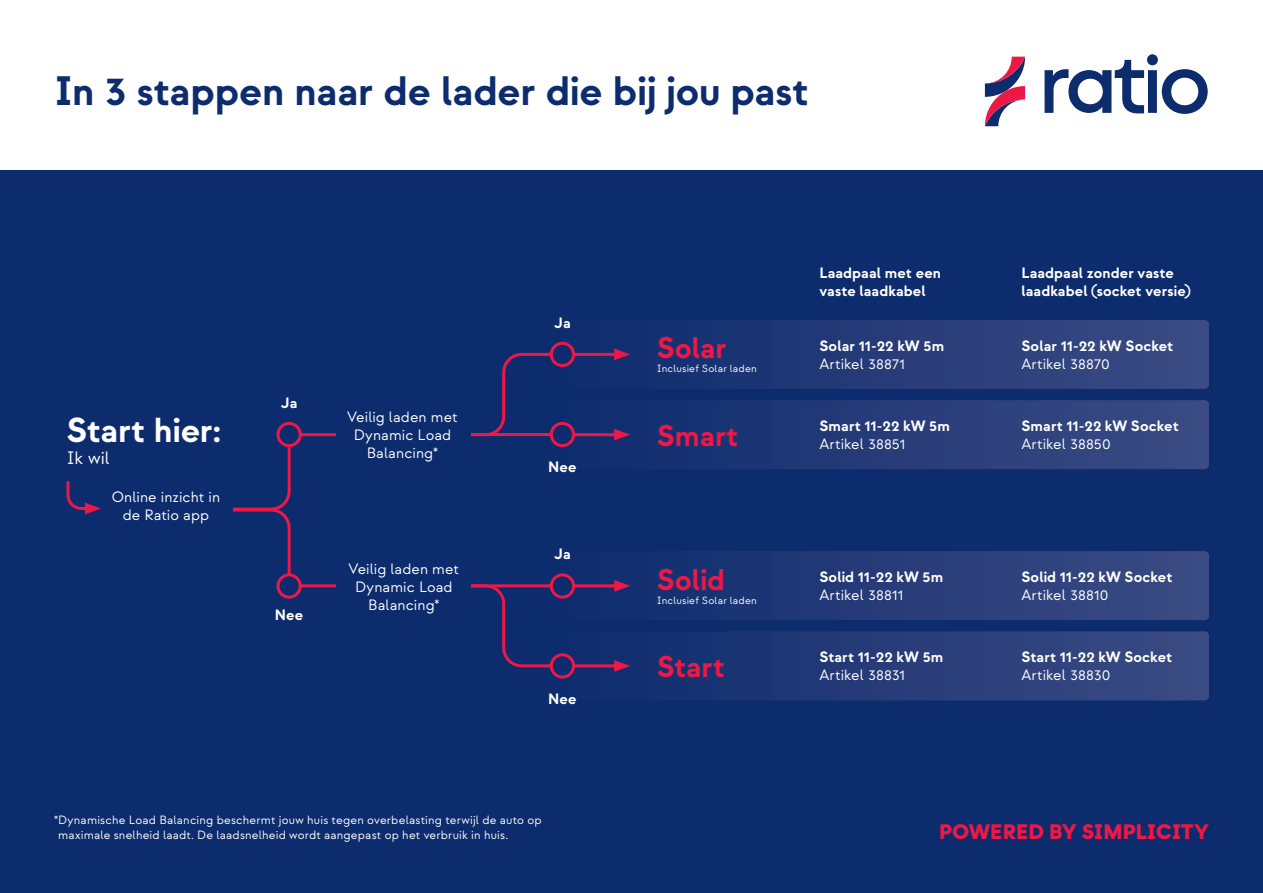
<style>
.page{position:relative;width:1263px;height:893px;background:#fff}
.page>*{position:absolute;margin:0;border:0;box-sizing:border-box;transform-origin:0 0}
.t1{font:700 41.1px "Strawford";letter-spacing:-.005em;color:#0d2c6e}
.t2{font:700 34.65px "Strawford";color:#fff}
.t3{font:700 30px "Strawford";color:#ed1845}
.t4{font:900 21px "Strawford";color:#ed1845}
.t5{font:18px "Strawford";color:#fff}
.t6{font:700 15px/18px "Strawford";letter-spacing:.01em;color:#fff}
.t7{font:15px/18px "Strawford";letter-spacing:.005em;color:#fff;text-align:center}
.t8{font:12px/15px "Strawford";letter-spacing:.015em;color:#fff}
.t9{font:10.5px "Strawford";letter-spacing:.02em;color:#fff}
</style>
<div class="page">
<div style="left:0;top:170px;width:1263px;height:723px;background:#0d2c6e"></div>
<svg style="left:1044px;top:54px;width:164px;height:60px"></svg>
<svg style="left:985px;top:57px;width:40px;height:69px"></svg>
<div style="left:276px;top:422px;width:26px;height:25px;border:3px solid #ed1845;border-radius:50%"></div>
<div style="left:550px;top:422px;width:25px;height:25px;border:3px solid #ed1845;border-radius:50%"></div>
<div style="left:550px;top:342px;width:25px;height:25px;border:3px solid #ed1845;border-radius:50%"></div>
<div style="left:550px;top:573px;width:25px;height:26px;border:3px solid #ed1845;border-radius:50%"></div>
<div style="left:550px;top:653px;width:25px;height:25px;border:3px solid #ed1845;border-radius:50%"></div>
<svg style="left:296px;top:351px;width:260px;height:87px"></svg>
<svg style="left:233px;top:444px;width:322px;height:225px"></svg>
<hr style="left:471px;top:433px;width:82px;height:3px;background:#ed1845">
<svg style="left:562px;top:400px;width:647px;height:69px"></svg>
<svg style="left:562px;top:320px;width:647px;height:69px"></svg>
<svg style="left:562px;top:551px;width:647px;height:69px"></svg>
<svg style="left:562px;top:631px;width:647px;height:69px"></svg>
<hr style="left:471px;top:584px;width:82px;height:3px;background:#ed1845">
<svg style="left:66px;top:481px;width:35px;height:33px"></svg>
<div style="left:337px;top:402px;width:134px;height:65px;background:#0d2c6e"></div>
<div style="left:337px;top:553px;width:134px;height:65px;background:#0d2c6e"></div>
<h1 class="t1" style="left:54px;top:66px;width:756px">In 3 stappen naar de lader die bij jou past</h1>
<h2 class="t2" style="left:67px;top:409px;width:156px">Start hier:</h2>
<p class="t5" style="left:67px;top:447px;width:45px">Ik wil</p>
<p class="t7" style="left:112px;top:489px;width:110px">Online inzicht in de Ratio app</p>
<p class="t6" style="left:281px;top:394px;width:18px">Ja</p>
<p class="t6" style="left:275px;top:606px;width:30px">Nee</p>
<p class="t7" style="left:347px;top:408px;width:112px">Veilig laden met<br>Dynamic Load<br>Balancing*</p>
<p class="t7" style="left:349px;top:560px;width:112px">Veilig laden met<br>Dynamic Load<br>Balancing*</p>
<p class="t6" style="left:554px;top:314px;width:18px">Ja</p>
<p class="t6" style="left:548px;top:458px;width:30px">Nee</p>
<p class="t6" style="left:554px;top:545px;width:18px">Ja</p>
<p class="t6" style="left:548px;top:690px;width:30px">Nee</p>
<p class="t8" style="left:58px;top:813px;width:485px;text-indent:-4px">* Dynamische Load Balancing beschermt jouw huis tegen overbelasting terwijl de auto op maximale snelheid laadt. De laadsnelheid wordt aangepast op het verbruik in huis.</p>
<p class="t6" style="left:819px;top:264px;width:123px">Laadpaal met een vaste laadkabel</p>
<p class="t6" style="left:1021px;top:264px;width:171px">Laadpaal zonder vaste laadkabel (socket versie)</p>
<h3 class="t3" style="left:657px;top:330px;width:71px">Solar</h3>
<p class="t9" style="left:657px;top:362px;width:102px">Inclusief Solar laden</p>
<p class="t6" style="left:819px;top:337px;width:126px">Solar 11-22 kW 5m</p>
<p class="t7" style="left:819px;top:355px;width:87px">Artikel 38871</p>
<p class="t6" style="left:1021px;top:337px;width:153px">Solar 11-22 kW Socket</p>
<p class="t7" style="left:1021px;top:355px;width:90px">Artikel 38870</p>
<h3 class="t3" style="left:657px;top:417px;width:83px">Smart</h3>
<p class="t6" style="left:819px;top:417px;width:132px">Smart 11-22 kW 5m</p>
<p class="t7" style="left:819px;top:435px;width:87px">Artikel 38851</p>
<p class="t6" style="left:1021px;top:417px;width:159px">Smart 11-22 kW Socket</p>
<p class="t7" style="left:1021px;top:435px;width:91px">Artikel 38850</p>
<h3 class="t3" style="left:657px;top:561px;width:70px">Solid</h3>
<p class="t9" style="left:657px;top:594px;width:102px">Inclusief Solar laden</p>
<p class="t6" style="left:819px;top:568px;width:125px">Solid 11-22 kW 5m</p>
<p class="t7" style="left:819px;top:586px;width:85px">Artikel 38811</p>
<p class="t6" style="left:1021px;top:568px;width:153px">Solid 11-22 kW Socket</p>
<p class="t7" style="left:1021px;top:586px;width:89px">Artikel 38810</p>
<h3 class="t3" style="left:657px;top:648px;width:70px">Start</h3>
<p class="t6" style="left:819px;top:648px;width:125px">Start 11-22 kW 5m</p>
<p class="t7" style="left:819px;top:666px;width:87px">Artikel 38831</p>
<p class="t6" style="left:1021px;top:648px;width:152px">Start 11-22 kW Socket</p>
<p class="t7" style="left:1021px;top:666px;width:91px">Artikel 38830</p>
<h3 class="t4" style="left:939px;top:819px;width:271px">POWERED BY SIMPLICITY</h3>
</div>
